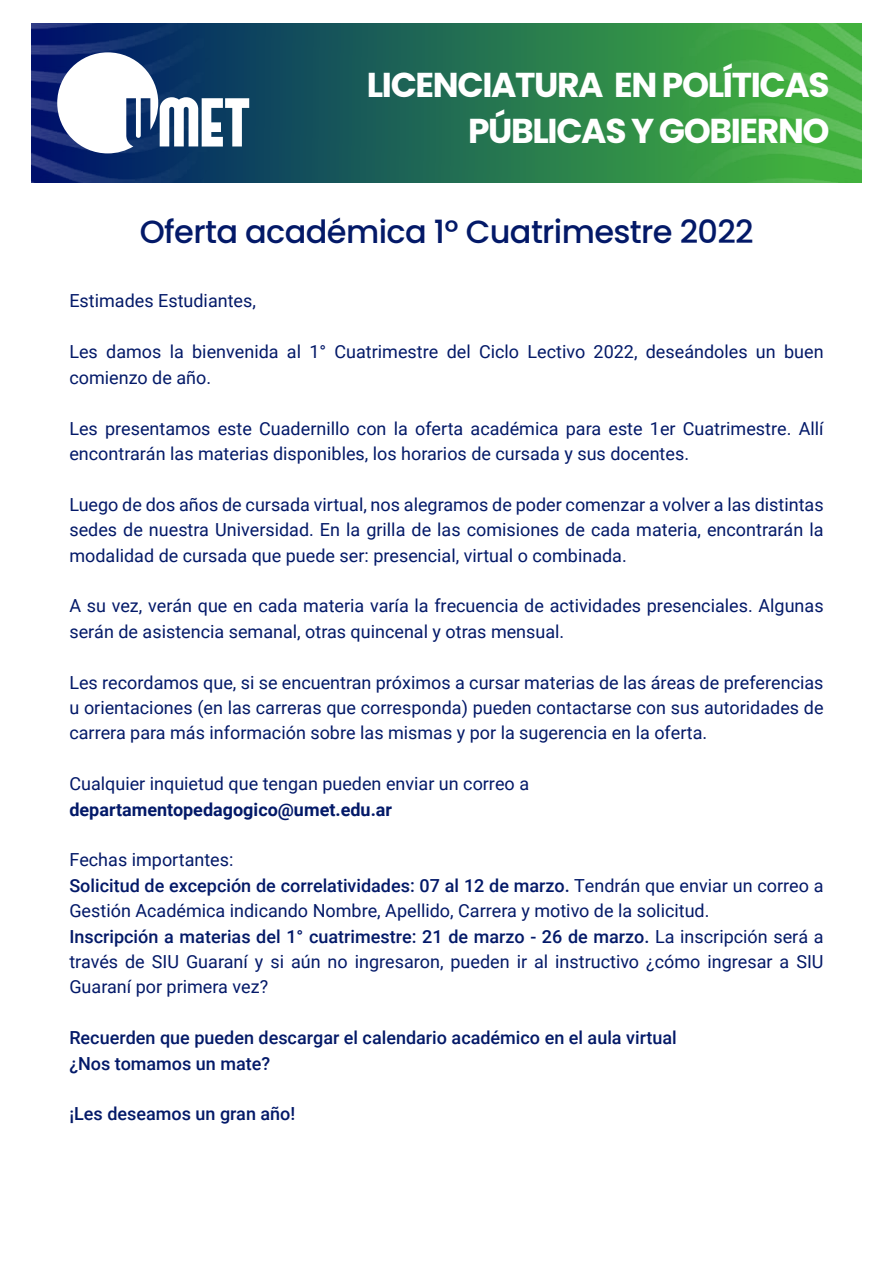
<style>
.page{position:relative;width:893px;height:1263px;background:#fff}
.page>*{position:absolute;margin:0;border:0;box-sizing:border-box;transform-origin:0 0}
.t1{font:700 34.5px/45.5px "Poppins";letter-spacing:-.04em;color:#fff;text-align:right}
.t2{font:500 32.1px "Poppins";letter-spacing:-.02em;color:#031968}
.t3{font:18px/25.3px "Roboto";color:#031968}
.t4{font:500 18px/25.3px "Roboto";color:#031968}
.t5{font:700 18px "Roboto";color:#031968}
.s1{font-weight:500}
</style>
<div class="page">
<svg style="left:314px;top:23px;width:265px;height:160px;background:#206b53"></svg>
<img style="left:579px;top:23px;width:282px;height:160px">
<img style="left:32px;top:23px;width:282px;height:160px">
<svg style="left:57px;top:52px;width:192px;height:101px"></svg>
<h1 class="t1" style="left:367px;top:63px;width:464px">LICENCIATURA EN POLÍTICAS<br>PÚBLICAS Y GOBIERNO</h1>
<h2 class="t2" style="left:140px;top:213px;width:615px">Oferta académica 1º Cuatrimestre 2022</h2>
<p class="t3" style="left:69px;top:288px;width:188px">Estimades Estudiantes,</p>
<p class="t3" style="left:69px;top:338px;width:756px">Les damos la bienvenida al 1° Cuatrimestre del Ciclo Lectivo 2022, deseándoles un buen comienzo de año.</p>
<p class="t3" style="left:69px;top:415px;width:756px">Les presentamos este Cuadernillo con la oferta académica para este 1er Cuatrimestre. Allí encontrarán las materias disponibles, los horarios de cursada y sus docentes.</p>
<p class="t3" style="left:69px;top:491px;width:756px;text-align:justify">Luego de dos años de cursada virtual, nos alegramos de poder comenzar a volver a las distintas sedes de nuestra Universidad. En la grilla de las comisiones de cada materia, encontrarán la modalidad de cursada que puede ser: presencial, virtual o combinada.</p>
<p class="t3" style="left:69px;top:593px;width:756px">A su vez, verán que en cada materia varía la frecuencia de actividades presenciales. Algunas serán de asistencia semanal, otras quincenal y otras mensual.</p>
<p class="t3" style="left:69px;top:669px;width:756px;text-align:justify">Les recordamos que, si se encuentran próximos a cursar materias de las áreas de preferencias u orientaciones (en las carreras que corresponda) pueden contactarse con sus autoridades de carrera para más información sobre las mismas y por la sugerencia en la oferta.</p>
<p class="t3" style="left:69px;top:770px;width:461px">Cualquier inquietud que tengan pueden enviar un correo a</p>
<p class="t5" style="left:69px;top:796px;width:324px">departamentopedagogico@umet.edu.ar</p>
<p class="t3" style="left:69px;top:847px;width:756px">Fechas importantes:<br><span class="s1">Solicitud de excepción de correlatividades: 07 al 12 de marzo.</span> Tendrán que enviar un correo a Gestión Académica indicando Nombre, Apellido, Carrera y motivo de la solicitud.<br><span class="s1">Inscripción a materias del 1° cuatrimestre: 21 de marzo - 26 de marzo.</span> La inscripción será a través de SIU Guaraní y si aún no ingresaron, pueden ir al instructivo ¿cómo ingresar a SIU Guaraní por primera vez?</p>
<p class="t4" style="left:69px;top:1024px;width:609px">Recuerden que pueden descargar el calendario académico en el aula virtual ¿Nos tomamos un mate?</p>
<p class="t4" style="left:69px;top:1101px;width:227px">¡Les deseamos un gran año!</p>
</div>
